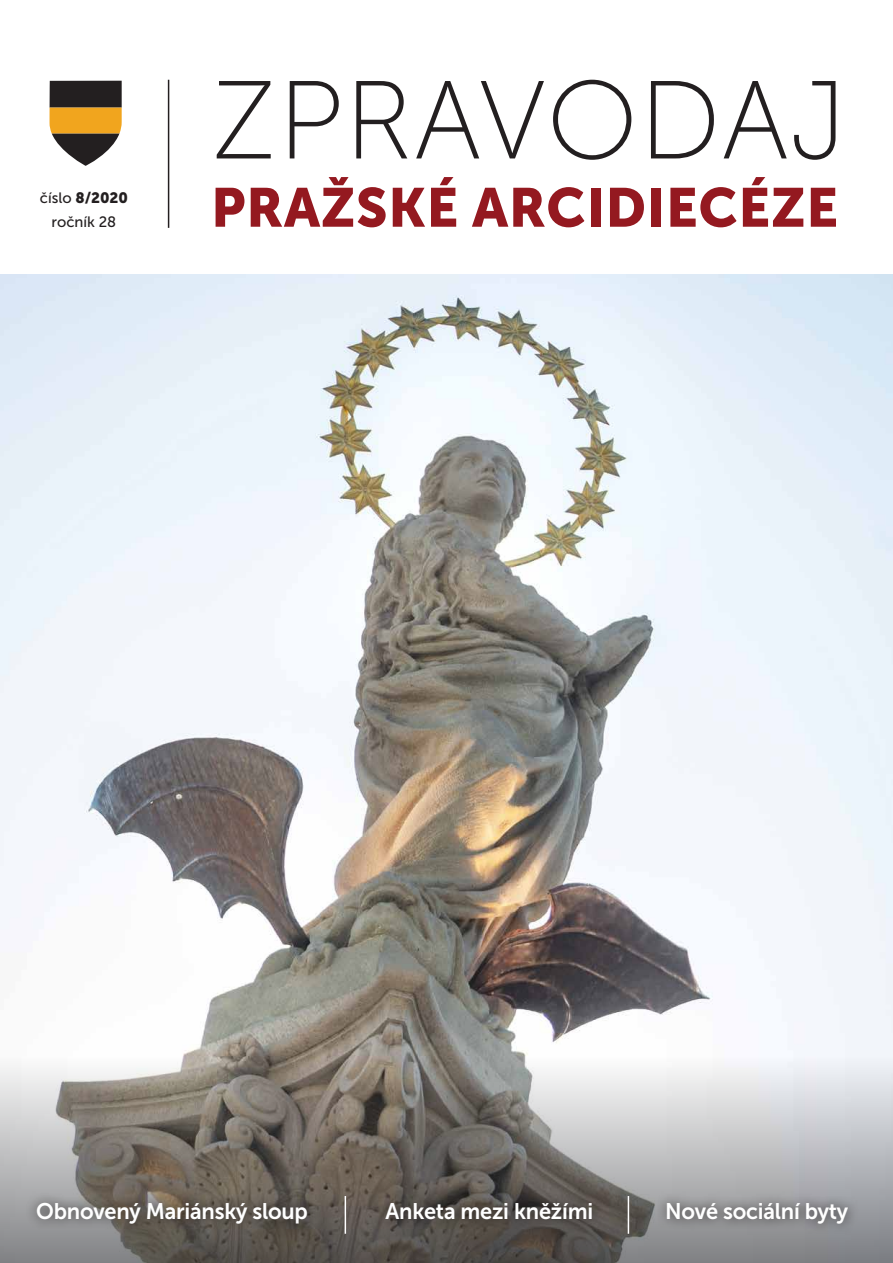
<style>
.page{position:relative;width:893px;height:1263px;background:#fff}
.page>*{position:absolute;margin:0;border:0;box-sizing:border-box;transform-origin:0 0}
.t1{font:110.7px "Museo Sans 100";letter-spacing:.01em;color:#231f20}
.t2{font:54.45px "Museo Sans 900";letter-spacing:.01em;color:#941920}
.t3{font:22.5px "Museo Sans 700";letter-spacing:-.01em;color:#fff}
.t4{font:15px "Museo Sans 900";color:#231f20}
.t5{font:15px "Museo Sans 500";color:#231f20}
.s1{font-family:"Museo Sans 500"}
</style>
<div class="page">
<img style="left:0;top:274px;width:893px;height:783px">
<svg style="left:0;top:1057px;width:893px;height:206px;background:#979491"></svg>
<hr style="left:168px;top:80px;width:1px;height:148px;background:#231f20">
<div style="left:26px;top:1192px;width:293px;height:43px;background:#1d1918;opacity:.75"></div>
<div style="left:375px;top:1192px;width:228px;height:39px;background:#1d1918;opacity:.75"></div>
<hr style="left:345px;top:1196px;width:1px;height:38px;background:#fff">
<div style="left:656px;top:1192px;width:203px;height:43px;background:#1d1918;opacity:.75"></div>
<hr style="left:628px;top:1196px;width:1px;height:38px;background:#fff">
<svg style="left:50px;top:81px;width:72px;height:85px"></svg>
<p class="t4" style="left:40px;top:189px;width:90px"><span class="s1">číslo</span> 8/2020</p>
<p class="t5" style="left:52px;top:213px;width:66px">ročník 28</p>
<h1 class="t1" style="left:212px;top:62px;width:636px">ZPRAVODAJ</h1>
<h2 class="t2" style="left:211px;top:177px;width:629px">PRAŽSKÉ ARCIDIECÉZE</h2>
<p class="t3" style="left:36px;top:1199px;width:273px">Obnovený Mariánský sloup</p>
<p class="t3" style="left:386px;top:1199px;width:209px">Anketa mezi kněžími</p>
<p class="t3" style="left:665px;top:1199px;width:185px">Nové sociální byty</p>
</div>
